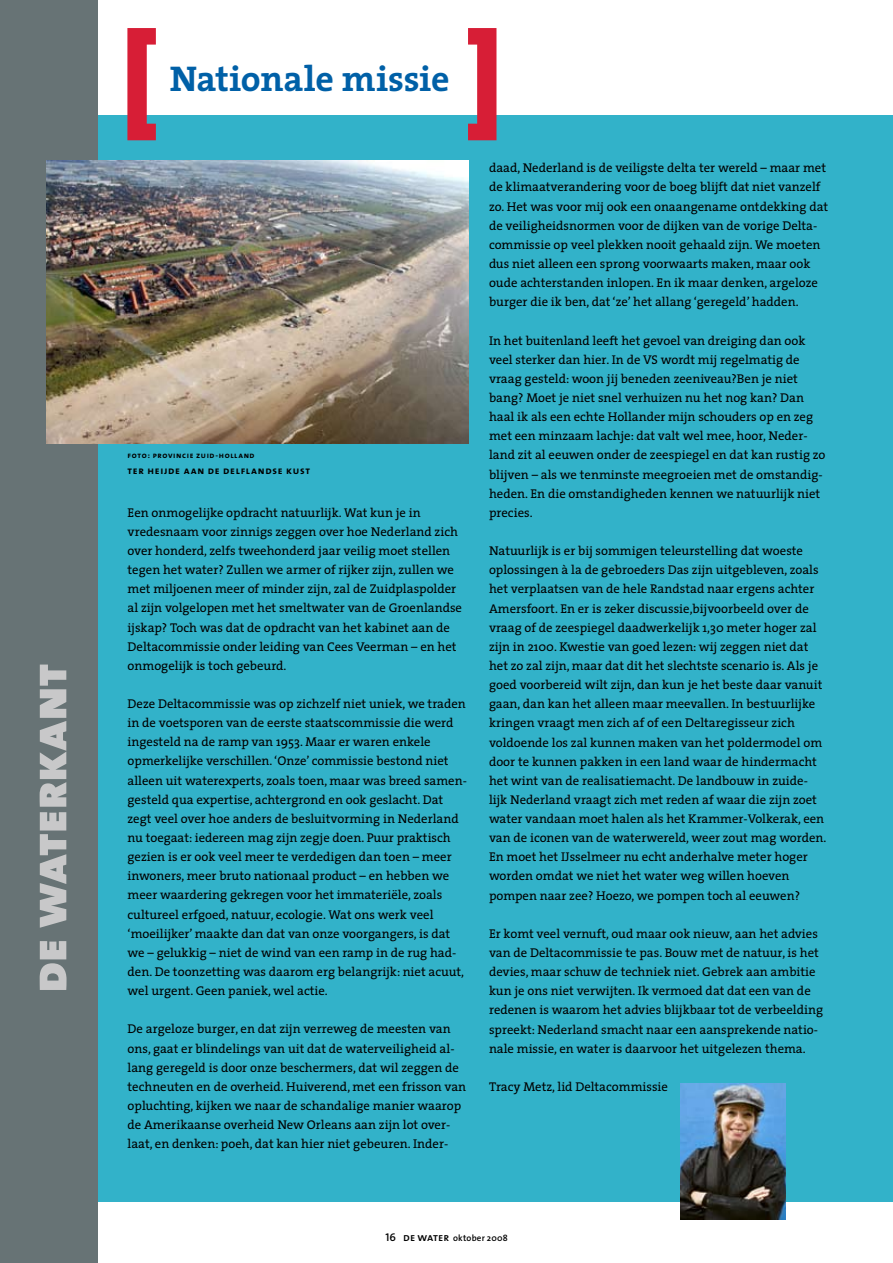
<style>
.page{position:relative;width:893px;height:1263px;background:#fff}
.page>*{position:absolute;margin:0;border:0;box-sizing:border-box;transform-origin:0 0}
.t1{font:900 112.5px "The Mix";color:#d71e36}
.t2{font:51px "The Mix Black Caps";color:#c8c8c9}
.t3{font:700 36px "The Serif";letter-spacing:-.005em;color:#0060a7}
.t4{font:12.75px/19.2px "The Serif";color:#000}
.t5{font:10.5px "The Sans Bold Caps";letter-spacing:.07em;color:#000}
.t6{font:600 9px "The Sans";letter-spacing:.02em;color:#000}
.t7{font:8.25px "The Sans Bold Caps";letter-spacing:.075em;color:#000}
.s1{font-family:"The Sans Semi Bold Caps";font-weight:400;font-size:11.25px}
</style>
<div class="page">
<div style="left:96px;top:115px;width:797px;height:1086px;background:#32b2c9"></div>
<img style="left:680px;top:1083px;width:106px;height:136px">
<div style="left:0;top:0;width:98px;height:1263px;background:#677375"></div>
<img style="left:46px;top:161px;width:422px;height:282px">
<h2 class="t2" style="left:6px;top:993px;width:331px;rotate:-90deg">de waterkant</h2>
<h1 class="t1" style="left:122px;top:-17px;width:39px">[</h1>
<h3 class="t3" style="left:170px;top:49px;width:281px">Nationale missie</h3>
<h1 class="t1" style="left:464px;top:-17px;width:39px">]</h1>
<p class="t7" style="left:128px;top:448px;width:129px">foto: provincie zuid-holland</p>
<p class="t5" style="left:128px;top:462px;width:184px">ter heijde aan de delflandse kust</p>
<p class="t4" style="left:128px;top:502px;width:336px">Een onmogelijke opdracht natuurlijk. Wat kun je in vredesnaam voor zinnigs zeggen over hoe Nederland zich over honderd, zelfs tweehonderd jaar veilig moet stellen tegen het water? Zullen we armer of rijker zijn, zullen we met miljoenen meer of minder zijn, zal de Zuidplaspolder al zijn volgelopen met het smeltwater van de Groenlandse ijskap? Toch was dat de opdracht van het kabinet aan de Deltacommissie onder leiding van Cees Veerman – en het onmogelijk is toch gebeurd.</p>
<p class="t4" style="left:128px;top:694px;width:341px">Deze Deltacommissie was op zichzelf niet uniek, we traden in de voetsporen van de eerste staatscommissie die werd ingesteld na de ramp van 1953. Maar er waren enkele opmerkelijke verschillen. ‘Onze’ commissie bestond niet alleen uit waterexperts, zoals toen, maar was breed samen&shy;gesteld qua expertise, achtergrond en ook geslacht. Dat zegt veel over hoe anders de besluitvorming in Nederland nu toegaat: iedereen mag zijn zegje doen. Puur praktisch gezien is er ook veel meer te verdedigen dan toen – meer inwoners, meer bruto nationaal product – en hebben we meer waardering gekregen voor het immateriële, zoals cultureel erfgoed, natuur, ecologie. Wat ons werk veel ‘moeilijker’ maakte dan dat van onze voorgangers, is dat we – gelukkig – niet de wind van een ramp in de rug had&shy;den. De toonzetting was daarom erg belangrijk: niet acuut, wel urgent. Geen paniek, wel actie.</p>
<p class="t4" style="left:128px;top:1019px;width:340px">De argeloze burger, en dat zijn verreweg de meesten van ons, gaat er blindelings van uit dat de waterveiligheid al&shy;lang geregeld is door onze beschermers, dat wil zeggen de techneuten en de overheid. Huiverend, met een frisson van opluchting, kijken we naar de schandalige manier waarop de Amerikaanse overheid New Orleans aan zijn lot over&shy;laat, en denken: poeh, dat kan hier niet gebeuren. Inder-</p>
<p class="t4" style="left:489px;top:158px;width:341px">daad, Nederland is de veiligste delta ter wereld – maar met de klimaatverandering voor de boeg blijft dat niet vanzelf zo. Het was voor mij ook een onaangename ontdekking dat de veiligheidsnormen voor de dijken van de vorige Delta&shy;commissie op veel plekken nooit gehaald zijn. We moeten dus niet alleen een sprong voorwaarts maken, maar ook oude achterstanden inlopen. En ik maar denken, argeloze burger die ik ben, dat ‘ze’ het allang ‘geregeld’ hadden.</p>
<p class="t4" style="left:489px;top:330px;width:338px">In het buitenland leeft het gevoel van dreiging dan ook veel sterker dan hier. In de VS wordt mij regelmatig de vraag gesteld: woon jij beneden zeeniveau?Ben je niet bang? Moet je niet snel verhuizen nu het nog kan? Dan haal ik als een echte Hollander mijn schouders op en zeg met een minzaam lachje: dat valt wel mee, hoor, Neder&shy;land zit al eeuwen onder de zeespiegel en dat kan rustig zo blijven – als we tenminste meegroeien met de omstandig&shy;heden. En die omstandigheden kennen we natuurlijk niet precies.</p>
<p class="t4" style="left:489px;top:541px;width:339px">Natuurlijk is er bij sommigen teleurstelling dat woeste oplossingen à la de gebroeders Das zijn uitgebleven, zoals het verplaatsen van de hele Randstad naar ergens achter Amersfoort. En er is zeker discussie,bijvoorbeeld over de vraag of de zeespiegel daadwerkelijk 1,30 meter hoger zal zijn in 2100. Kwestie van goed lezen: wij zeggen niet dat het zo zal zijn, maar dat dit het slechtste scenario is. Als je goed voorbereid wilt zijn, dan kun je het beste daar vanuit gaan, dan kan het alleen maar meevallen. In bestuurlijke kringen vraagt men zich af of een Deltaregisseur zich voldoende los zal kunnen maken van het poldermodel om door te kunnen pakken in een land waar de hindermacht het wint van de realisatiemacht. De landbouw in zuide&shy;lijk Nederland vraagt zich met reden af waar die zijn zoet water vandaan moet halen als het Krammer-Volkerak, een van de iconen van de waterwereld, weer zout mag worden.<br>En moet het IJsselmeer nu echt anderhalve meter hoger worden omdat we niet het water weg willen hoeven pompen naar zee? Hoezo, we pompen toch al eeuwen?</p>
<p class="t4" style="left:489px;top:923px;width:336px">Er komt veel vernuft, oud maar ook nieuw, aan het advies van de Deltacommissie te pas. Bouw met de natuur, is het devies, maar schuw de techniek niet. Gebrek aan ambitie kun je ons niet verwijten. Ik vermoed dat dat een van de redenen is waarom het advies blijkbaar tot de verbeelding spreekt: Nederland smacht naar een aansprekende natio&shy;nale missie, en water is daarvoor het uitgelezen thema.</p>
<p class="t4" style="left:489px;top:1077px;width:181px">Tracy Metz, lid Deltacommissie</p>
<p class="t6" style="left:385px;top:1230px;width:124px"><span class="s1">16 de water</span> oktober 2008</p>
</div>
